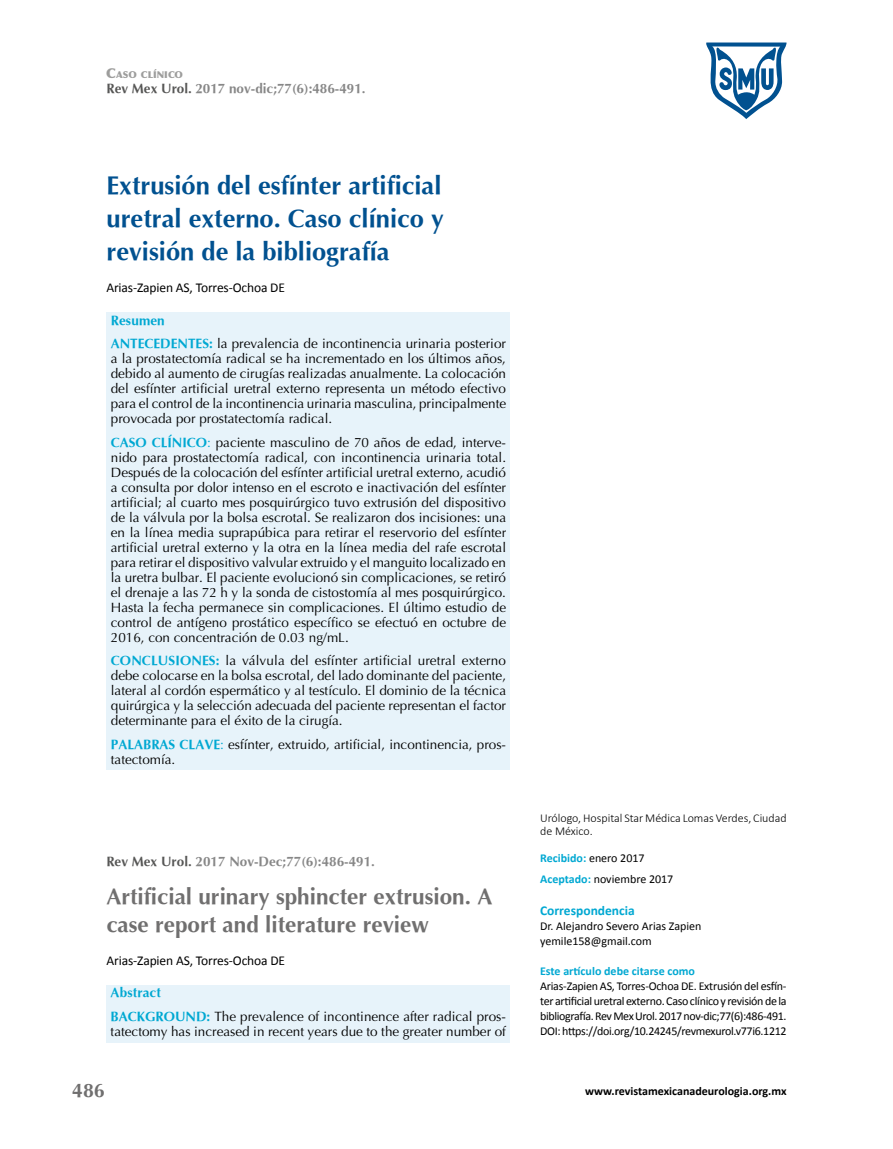
<style>
.page{position:relative;width:893px;height:1149px;background:#fff}
.page>*{position:absolute;margin:0;border:0;box-sizing:border-box;transform-origin:0 0}
.t1{font:700 25.5px/33px "Optima";color:#015190;text-align:justify}
.t2{font:700 22.5px/28.5px "Optima";color:#706f6f}
.t3{font:700 19.5px "Optima";color:#706f6f}
.t4{font:13.5px/15px "Optima";color:#000}
.t5{font:700 13.5px "Optima";color:#878787}
.t6{font:13.5px "Calibri";letter-spacing:-.01em;color:#000}
.t7{font:700 13.5px "Calibri";color:#00a8d2}
.t8{font:12px/15px "Calibri";letter-spacing:-.01em;color:#000}
.t9{font:300 12px/13.5px "Calibri";color:#000}
.t10{font:700 12px "Calibri";color:#000}
.t11{font:700 12px "Calibri";color:#00a8d2}
.t12{font:900 9.45px "Optima";color:#9d9d9c}
.s1{font-size:13.5px}
.s2{color:#575756}
.s3{font-weight:700;color:#00a8d2}
.s4{color:#00a8d2}
</style>
<div class="page">
<svg style="left:706px;top:42px;width:81px;height:77px"></svg>
<div style="left:107px;top:312px;width:403px;height:457px;background:#e7f3fa"></div>
<div style="left:106px;top:984px;width:404px;height:58px;background:#e7f3fa"></div>
<p class="t12" style="left:106px;top:69px;width:78px"><span class="s1">C</span>ASO CLÍNICO</p>
<p class="t5" style="left:106px;top:81px;width:261px"><span class="s2">Rev Mex Urol.</span> 2017 nov-dic;77(6):486-491.</p>
<h1 class="t1" style="left:107px;top:169px;width:339px">Extrusión del esfínter artificial uretral externo. Caso clínico y revisión de la bibliografía</h1>
<p class="t6" style="left:106px;top:278px;width:180px">Arias-Zapien AS, Torres-Ochoa DE</p>
<p class="t4" style="left:111px;top:308px;width:397px;line-height:23.5px"><span class="s3">Resumen<br>ANTECEDENTES:</span> la prevalencia de incontinencia urinaria posterior</p>
<p class="t4" style="left:111px;top:351px;width:397px;text-align:justify">a la prostatectomía radical se ha incrementado en los últimos años, debido al aumento de cirugías realizadas anualmente. La colocación del esfínter artificial uretral externo representa un método efectivo para el control de la incontinencia urinaria masculina, principalmente provocada por prostatectomía radical.</p>
<p class="t4" style="left:111px;top:434px;width:397px;text-align:justify"><span class="s3">CASO CLÍNICO</span><span class="s4">:</span> paciente masculino de 70 años de edad, interve&shy;nido para prostatectomía radical, con incontinencia urinaria total.<br>Después de la colocación del esfínter artificial uretral externo, acudió a consulta por dolor intenso en el escroto e inactivación del esfínter artificial; al cuarto mes posquirúrgico tuvo extrusión del dispositivo de la válvula por la bolsa escrotal. Se realizaron dos incisiones: una en la línea media suprapúbica para retirar el reservorio del esfínter artificial uretral externo y la otra en la línea media del rafe escrotal para retirar el dispositivo valvular extruido y el manguito localizado en la uretra bulbar. El paciente evolucionó sin complicaciones, se retiró el drenaje a las 72 h y la sonda de cistostomía al mes posquirúrgico.<br>Hasta la fecha permanece sin complicaciones. El último estudio de control de antígeno prostático específico se efectuó en octubre de 2016, con concentración de 0.03 ng/mL.</p>
<p class="t4" style="left:111px;top:653px;width:397px;text-align:justify"><span class="s3">CONCLUSIONES:</span> la válvula del esfínter artificial uretral externo debe colocarse en la bolsa escrotal, del lado dominante del paciente, lateral al cordón espermático y al testículo. El dominio de la técnica quirúrgica y la selección adecuada del paciente representan el factor determinante para el éxito de la cirugía.</p>
<p class="t4" style="left:111px;top:736px;width:397px"><span class="s3">PALABRAS CLAVE</span><span class="s4">:</span> esfínter, extruido, artificial, incontinencia, pros&shy;tatectomía.</p>
<p class="t5" style="left:106px;top:853px;width:270px"><span class="s2">Rev Mex Urol.</span> 2017 Nov-Dec;77(6):486-491.</p>
<h2 class="t2" style="left:106px;top:881px;width:387px">Artificial urinary sphincter extrusion. A case report and literature review</h2>
<p class="t6" style="left:107px;top:951px;width:180px">Arias-Zapien AS, Torres-Ochoa DE</p>
<p class="t4" style="left:111px;top:980px;width:397px;line-height:23.5px"><span class="s3">Abstract<br>BACKGROUND:</span> The prevalence of incontinence after radical pros-</p>
<p class="t4" style="left:111px;top:1023px;width:397px">tatectomy has increased in recent years due to the greater number of</p>
<p class="t9" style="left:540px;top:810px;width:248px">Urólogo, Hospital Star Médica Lomas Verdes, Ciudad de México.</p>
<p class="t8" style="left:540px;top:847px;width:135px;line-height:21px"><span class="s3">Recibido:</span> enero 2017<br><span class="s3">Aceptado:</span> noviembre 2017</p>
<p class="t7" style="left:540px;top:901px;width:96px">Correspondencia</p>
<p class="t8" style="left:540px;top:918px;width:163px">Dr. Alejandro Severo Arias Zapien yemile158@gmail.com</p>
<p class="t11" style="left:540px;top:963px;width:156px">Este artículo debe citarse como</p>
<p class="t8" style="left:540px;top:978px;width:248px;text-align:justify">Arias-Zapien AS, Torres-Ochoa DE. Extrusión del esfín&shy;ter artificial uretral externo. Caso clínico y revisión de la bibliografía. Rev Mex Urol. 2017 nov-dic;77(6):486-491.<br>DOI: https://doi.org/10.24245/revmexurol.v77i6.1212</p>
<h3 class="t3" style="left:72px;top:1079px;width:34px">486</h3>
<p class="t10" style="left:585px;top:1082px;width:203px">www.revistamexicanadeurologia.org.mx</p>
</div>
